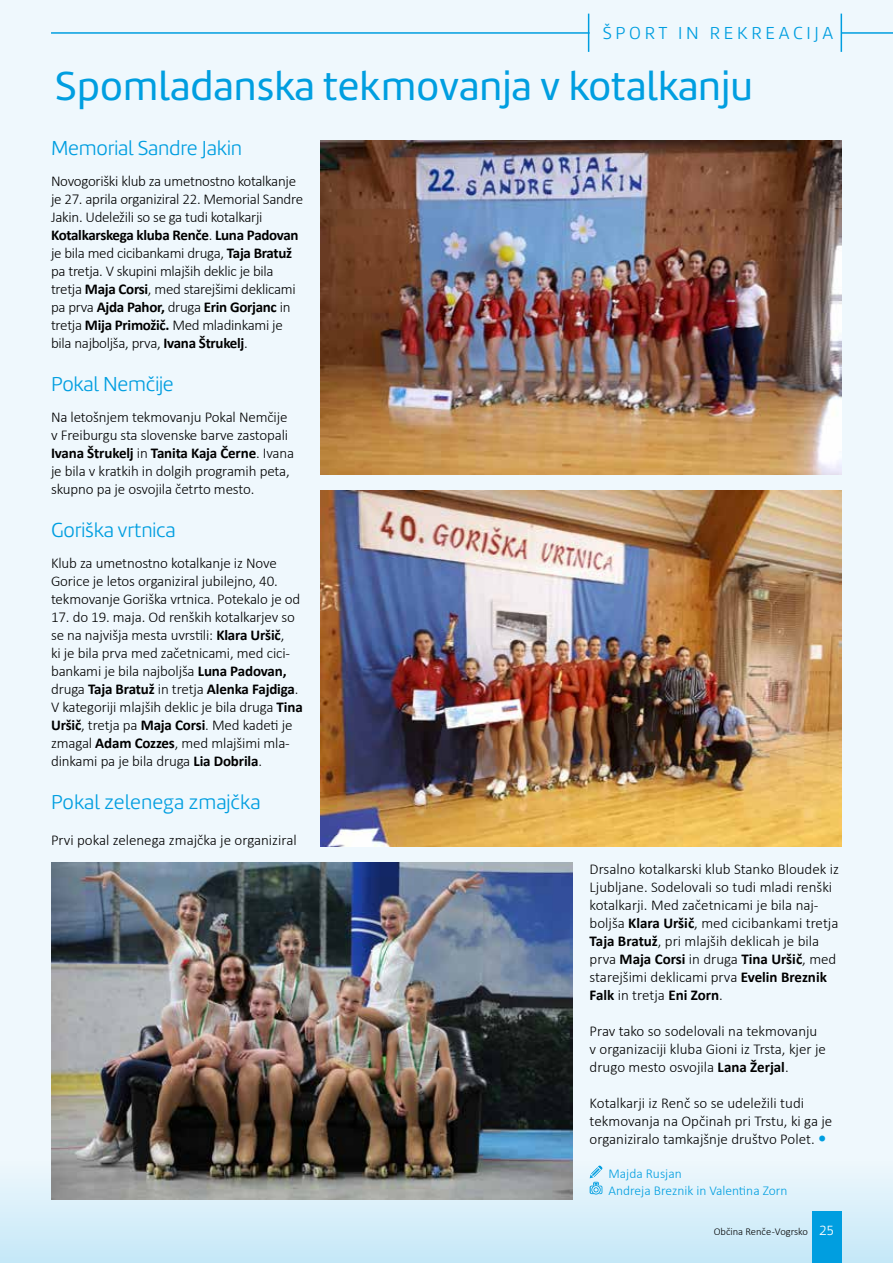
<style>
.page{position:relative;width:893px;height:1263px;background:#eff8fd}
.page>*{position:absolute;margin:0;border:0;box-sizing:border-box;transform-origin:0 0}
.t1{font:42px "Marine";letter-spacing:.005em;color:#009ee0}
.t2{font:300 21px "Marine";letter-spacing:-.01em;color:#009ee0}
.t3{font:300 18px "Marine";color:#009ee0}
.t4{font:300 15px/18px "Calibri";letter-spacing:-.01em;color:#000}
.t5{font:300 13.5px/16.2px "Calibri";color:#009ee0}
.t6{font:300 10.5px "Calibri";color:#000}
.s1{font-weight:700}
.s2{font-family:"Marine";font-size:13.8px;color:#fff}
</style>
<div class="page">
<hr style="left:0;top:0;width:1px;height:1263px;background:#fbf8f3">
<div style="left:0;top:1140px;width:893px;height:123px;background:linear-gradient(to bottom,#f5fafd,#c5e8f7)"></div>
<div style="left:812px;top:1212px;width:30px;height:51px;background:#009ee0"></div>
<hr style="left:588px;top:14px;width:1px;height:38px;background:#009ee0">
<hr style="left:841px;top:14px;width:1px;height:38px;background:#009ee0">
<hr style="left:841px;top:32px;width:52px;height:2px;background:#009ee0">
<hr style="left:51px;top:32px;width:539px;height:2px;background:#009ee0">
<hr style="left:0;top:1140px;width:1px;height:123px;background:#ec7405">
<img style="left:51px;top:862px;width:522px;height:337px">
<svg style="left:590px;top:1165px;width:12px;height:29px"></svg>
<img style="left:320px;top:490px;width:522px;height:356px">
<img style="left:320px;top:140px;width:522px;height:334px">
<p class="t3" style="left:603px;top:22px;width:27px">šport</p>
<p class="t3" style="left:678px;top:22px;width:10px">in</p>
<p class="t3" style="left:710px;top:22px;width:14px">rekrea</p>
<p class="t3" style="left:793px;top:22px;width:23px">cija</p>
<h1 class="t1" style="left:55px;top:59px;width:699px">Spomladanska tekmovanja v kotalkanju</h1>
<h2 class="t2" style="left:51px;top:135px;width:192px">Memorial Sandre Jakin</h2>
<p class="t4" style="left:51px;top:172px;width:254px">N ovogoriški klub za umetnostno kotalkanje je 27. aprila organiziral 22. Memorial Sandre Jakin. Udeležili so se ga tudi kotalkarji <span class="s1">Kotalkarskega kluba Renče</span>. <span class="s1">Luna Padovan </span>je bila med cicibankami druga, <span class="s1">Taja Bratuž </span>pa tretja. V skupini mlajših deklic je bila tretja <span class="s1">Maja Corsi</span>, med starejšimi deklicami pa prva <span class="s1">Ajda Pahor,</span> druga <span class="s1">Erin Gorjanc</span> in tretja <span class="s1">Mija Primožič.</span> M ed mladinkami je bila najboljša, prva, <span class="s1">Ivana Štrukelj</span>.</p>
<h2 class="t2" style="left:51px;top:371px;width:124px">Pokal Nemčije</h2>
<p class="t4" style="left:51px;top:408px;width:245px">Na letošnjem tekmovanju Pokal Nemčije v Freiburgu sta slovenske barve zastopali <span class="s1">Ivana Štrukelj</span> in <span class="s1">Tanita Kaja Černe</span>. Ivana je bila v kratkih in dolgih programih peta, skupno pa je osvojila četrto mesto.</p>
<h2 class="t2" style="left:51px;top:517px;width:126px">Goriška vrtnica</h2>
<p class="t4" style="left:51px;top:554px;width:251px">Klub za umetnostno kotalkanje iz Nove<br>Gorice je letos organiziral jubilejno, 40. tekmovanje Goriška vrtnica. Potekalo je od</p>
<p class="t4" style="left:51px;top:608px;width:253px">17. do 19. maja. Od renških kotalkarjev so se na najvišja mesta uvrstili: <span class="s1">Klara Uršič</span>,<br>ki je bila prva med začetnicami, med cici&shy;bankami je bila najboljša <span class="s1">Luna Padovan, </span>druga <span class="s1">Taja Bratuž</span> in tretja <span class="s1">Alenka Fajdiga</span>.<br>V kategoriji mlajših deklic je bila druga <span class="s1">Tina Uršič</span>, tretja pa <span class="s1">Maja Corsi</span>. M ed kadeti je zmagal <span class="s1">Adam Cozzes</span>, med mlajšimi mla&shy;dinkami pa je bila druga <span class="s1">Lia Dobrila</span>.</p>
<h2 class="t2" style="left:51px;top:789px;width:211px">Pokal zelenega zmajčka</h2>
<p class="t4" style="left:51px;top:831px;width:247px">Prvi pokal zelenega zmajčka je organiziral</p>
<p class="t4" style="left:590px;top:860px;width:251px">Drsalno kotalkarski klub Stanko Bloudek iz Ljubljane. Sodelovali so tudi mladi renški kotalkarji. Med začetnicami je bila naj&shy;boljša <span class="s1">Klara Uršič</span>, med cicibankami tretja <span class="s1">Taja Bratuž</span>, pri mlajših deklicah je bila prva <span class="s1">Maja Corsi</span> in druga <span class="s1">Tina Uršič</span>, med starejšimi deklicami prva <span class="s1">Evelin Breznik Falk</span> in tretja <span class="s1">Eni Zorn</span>.</p>
<p class="t4" style="left:590px;top:1022px;width:238px">Prav tako so sodelovali na tekmovanju v organizaciji kluba Gioni iz Trsta, kjer je drugo mesto osvojila <span class="s1">Lana Žerjal</span>.</p>
<p class="t4" style="left:590px;top:1094px;width:244px">Kotalkarji iz Renč so se udeležili tudi tekmovanja na Opčinah pri Trstu, ki ga je organiziralo tamkajšnje društvo Polet.</p>
<p class="t5" style="left:608px;top:1165px;width:180px">Majda Rusjan<br>Andreja Breznik in Valentina Zorn</p>
<p class="t6" style="left:714px;top:1224px;width:122px">Občina Renče -Vogrsko <span class="s2">25</span></p>
</div>
